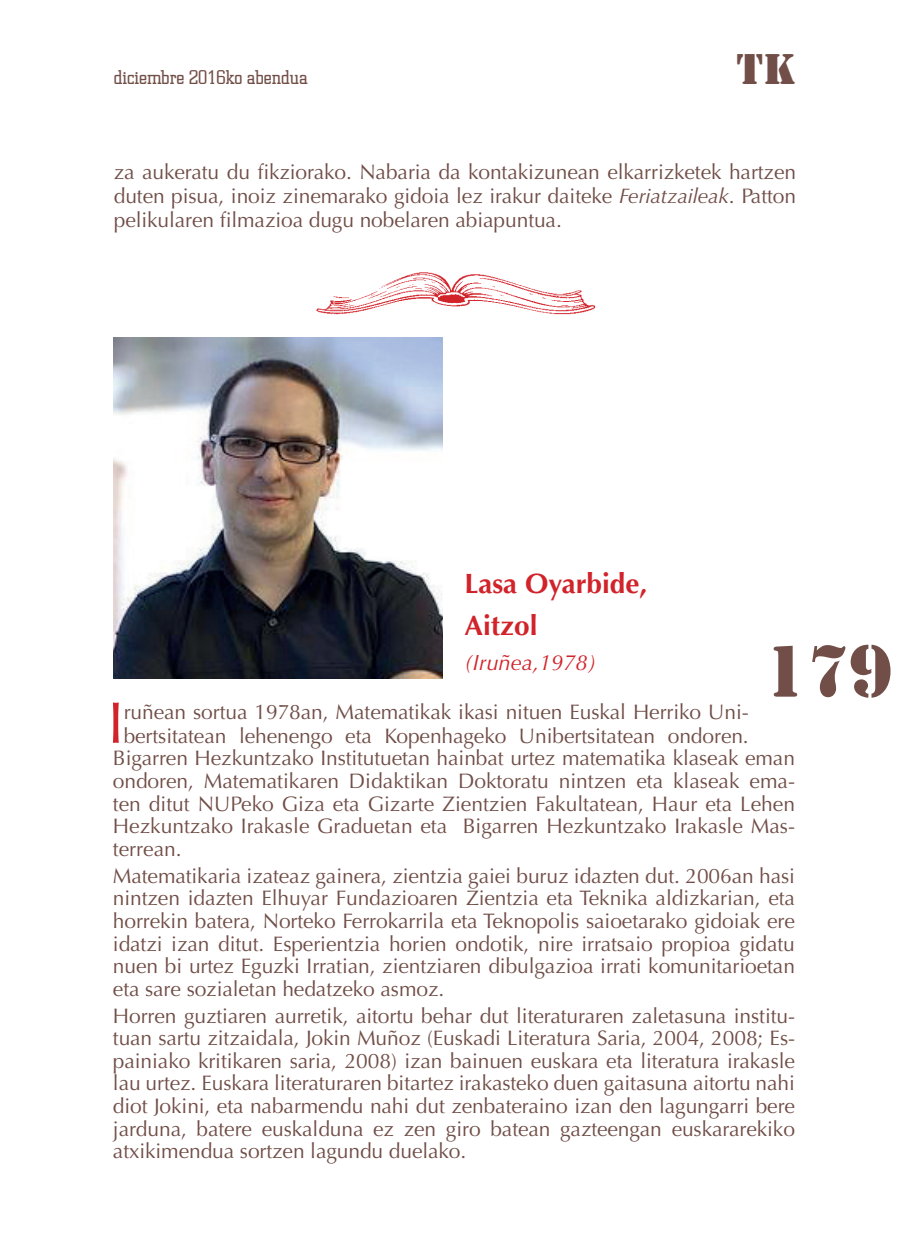
<style>
.page{position:relative;width:908px;height:1249px;background:#fff}
.page>*{position:absolute;margin:0;border:0;box-sizing:border-box;transform-origin:0 0}
.t1{font:68px "Stencil";color:#714e47}
.PARRAFO_PRIMERO{font:58.8px "Optima";color:#d1232a}
.t2{font:40px "Stencil";color:#714e47}
.AUTOR{font:700 28px "Optima";color:#d1232a}
.FECHA_DE_NACIMIENTO{font:italic 22px "Optima";color:#d1232a}
.CUERPO_LIBRO{font:21px/22.6px "Optima";letter-spacing:-.005em;color:#714e47;text-align:justify}
.PARRAFO_PRIMERO-2{font:21px/24px "Optima";letter-spacing:-.005em;color:#714e47;text-align:justify}
.t3{font:300 20px "Square Slabserif 711 BT";color:#714e47}
.s1{font-style:italic}
</style>
<div class="page">
<img style="left:316px;top:272px;width:280px;height:43px">
<img style="left:114px;top:338px;width:329px;height:340px">
<p class="t3" style="left:114px;top:64px;width:196px">diciembre 2016ko abendua</p>
<h3 class="t2" style="left:736px;top:43px;width:61px">TK</h3>
<p class="PARRAFO_PRIMERO-2" style="left:114px;top:160px;width:684px">za aukeratu du fikziorako. Nabaria da kontakizunean elkarrizketek hartzen duten pisua, inoiz zinemarako gidoia lez irakur daiteke <span class="s1">Feriatzaileak</span>. Patton pelikularen filmazioa dugu nobelaren abiapuntua.</p>
<p class="AUTOR" style="left:464px;top:566px;width:184px">Lasa Oyarbide,</p>
<p class="AUTOR" style="left:464px;top:608px;width:75px">Aitzol</p>
<p class="FECHA_DE_NACIMIENTO" style="left:464px;top:649px;width:134px">(Iruñea,1978)</p>
<h1 class="t1" style="left:764px;top:627px;width:130px">179</h1>
<p class="PARRAFO_PRIMERO" style="left:108px;top:688px;width:18px">I</p>
<p class="PARRAFO_PRIMERO-2" style="left:124px;top:699px;width:627px">ruñean sortua 1978an, Matematikak ikasi nituen Euskal Herriko Uni-</p>
<p class="PARRAFO_PRIMERO-2" style="left:124px;top:723px;width:627px">bertsitatean lehenengo eta Kopenhageko Unibertsitatean ondoren.</p>
<p class="PARRAFO_PRIMERO-2" style="left:113px;top:746px;width:683px">Bigarren Hezkuntzako Institutuetan hainbat urtez matematika klaseak eman</p>
<p class="PARRAFO_PRIMERO-2" style="left:113px;top:769px;width:683px">ondoren, Matematikaren Didaktikan Doktoratu nintzen eta klaseak ema-</p>
<p class="PARRAFO_PRIMERO-2" style="left:113px;top:791px;width:684px">ten ditut NUPeko Giza eta Gizarte Zientzien Fakultatean, Haur eta Lehen</p>
<p class="PARRAFO_PRIMERO-2" style="left:113px;top:814px;width:683px">Hezkuntzako Irakasle Graduetan eta Bigarren Hezkuntzako Irakasle Mas-</p>
<p class="PARRAFO_PRIMERO-2" style="left:113px;top:836px;width:70px">terrean.</p>
<p class="CUERPO_LIBRO" style="left:113px;top:864px;width:684px">Matematikaria izateaz gainera, zientzia gaiei buruz idazten dut. 2006an hasi nintzen idazten Elhuyar Fundazioaren Zientzia eta Teknika aldizkarian, eta horrekin batera, Norteko Ferrokarrila eta Teknopolis saioetarako gidoiak ere idatzi izan ditut. Esperientzia horien ondotik, nire irratsaio propioa gidatu nuen bi urtez Eguzki Irratian, zientziaren dibulgazioa irrati komunitarioetan eta sare sozialetan hedatzeko asmoz.</p>
<p class="CUERPO_LIBRO" style="left:113px;top:1004px;width:684px">Horren guztiaren aurretik, aitortu behar dut literaturaren zaletasuna institu&shy;tuan sartu zitzaidala, Jokin Muñoz (Euskadi Literatura Saria, 2004, 2008; Es&shy;painiako kritikaren saria, 2008) izan bainuen euskara eta literatura irakasle lau urtez. Euskara literaturaren bitartez irakasteko duen gaitasuna aitortu nahi diot Jokini, eta nabarmendu nahi dut zenbateraino izan den lagungarri bere jarduna, batere euskalduna ez zen giro batean gazteengan euskararekiko atxikimendua sortzen lagundu duelako.</p>
</div>
